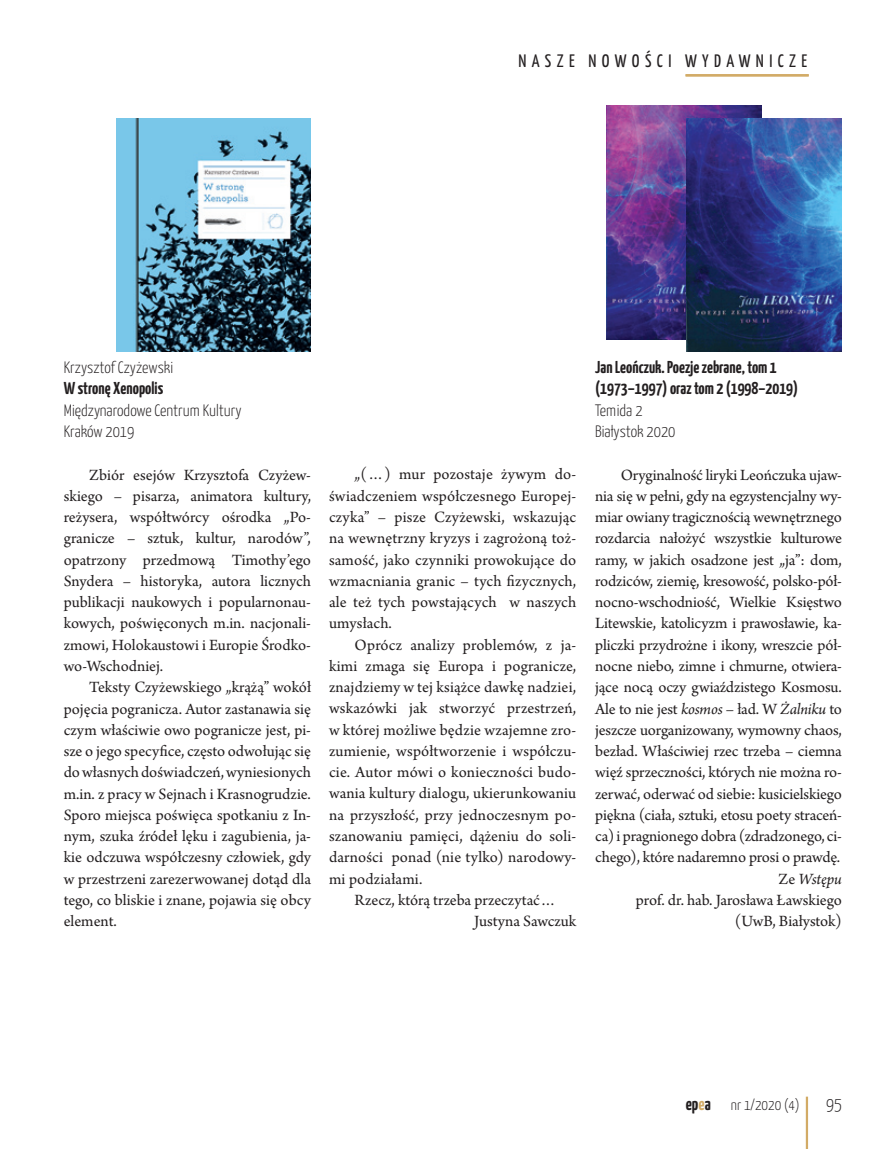
<style>
.page{position:relative;width:893px;height:1149px;background:#fff}
.page>*{position:absolute;margin:0;border:0;box-sizing:border-box;transform-origin:0 0}
.t1{font:18px "Yanone Kaffeesatz";letter-spacing:.3em;color:#231f20}
.t2{font:300 18px "Yanone Kaffeesatz";color:#231f20}
.t3{font:700 17.25px/21.3px "Yanone Kaffeesatz";color:#231f20}
.t4{font:16.5px/21.3px "Arno Pro";letter-spacing:-.01em;color:#231f20;text-align:justify}
.t5{font:300 16.5px/21.3px "Yanone Kaffeesatz";color:#231f20}
.t6{font:300 15px "Yanone Kaffeesatz";color:#231f20}
.s1{font-style:italic}
.s2{font-weight:700;font-size:18px}
.s3{font-weight:700;font-size:18px;color:#d2ab66}
</style>
<div class="page">
<hr style="left:806px;top:1096px;width:2px;height:52px;background:#d2ab66">
<hr style="left:686px;top:74px;width:123px;height:2px;background:#d2ab66">
<img style="left:117px;top:118px;width:193px;height:234px">
<img style="left:607px;top:105px;width:155px;height:234px">
<img style="left:687px;top:118px;width:155px;height:234px">
<p class="t1" style="left:518px;top:50px;width:290px">NASZE NOWOŚCI WYDAWNICZE</p>
<p class="t5" style="left:64px;top:356px;width:111px">Krzysztof Czyżewski</p>
<p class="t3" style="left:64px;top:377px;width:101px">W stronę Xenopolis</p>
<p class="t5" style="left:64px;top:399px;width:179px">Międzynarodowe Centrum Kultury<br>Kraków 2019</p>
<p class="t4" style="left:64px;top:464px;width:249px;text-indent:26px">Zbiór esejów Krzysztofa Czyżew&shy;skiego – pisarza, animatora kultury, reżysera, współtwórcy ośrodka „Po&shy;granicze – sztuk, kultur, narodów”, opatrzony przedmową Timothy’ego Snydera – historyka, autora licznych publikacji naukowych i popularnonau&shy;kowych, poświęconych m.in. nacjonali&shy;zmowi, Holokaustowi i Europie Środko&shy;wo-Wschodniej.</p>
<p class="t4" style="left:64px;top:677px;width:249px;text-indent:26px">Teksty Czyżewskiego „krążą” wokół pojęcia pogranicza. Autor zastanawia się czym właściwie owo pogranicze jest, pi&shy;sze o jego specyfice, często odwołując się do własnych doświadczeń, wyniesionych m.in. z pracy w Sejnach i Krasnogrudzie.<br>Sporo miejsca poświęca spotkaniu z In&shy;nym, szuka źródeł lęku i zagubienia, ja&shy;kie odczuwa współczesny człowiek, gdy w przestrzeni zarezerwowanej dotąd dla tego, co bliskie i znane, pojawia się obcy element.</p>
<p class="t4" style="left:329px;top:464px;width:249px;text-indent:26px">„(…) mur pozostaje żywym do&shy;świadczeniem współczesnego Europej&shy;czyka” – pisze Czyżewski, wskazując na wewnętrzny kryzys i zagrożoną toż&shy;samość, jako czynniki prowokujące do wzmacniania granic – tych fizycznych, ale też tych powstających w naszych umysłach.</p>
<p class="t4" style="left:329px;top:634px;width:249px;text-indent:26px">Oprócz analizy problemów, z ja&shy;kimi zmaga się Europa i pogranicze, znajdziemy w tej książce dawkę nadziei, wskazówki jak stworzyć przestrzeń, w której możliwe będzie wzajemne zro&shy;zumienie, współtworzenie i współczu&shy;cie. Autor mówi o konieczności budo&shy;wania kultury dialogu, ukierunkowaniu na przyszłość, przy jednoczesnym po&shy;szanowaniu pamięci, dążeniu do soli&shy;darności ponad (nie tylko) narodowy&shy;mi podziałami.</p>
<p class="t4" style="left:474px;top:889px;width:103px;text-indent:-120px">Rzecz, którą trzeba przeczytać…<br>Justyna Sawczuk</p>
<p class="t3" style="left:595px;top:356px;width:205px">Jan Leończuk. Poezje zebrane, tom 1 (1973–1997) oraz tom 2 (1998–2019)</p>
<p class="t5" style="left:595px;top:399px;width:82px">Temida 2<br>Białystok 2020</p>
<p class="t4" style="left:595px;top:464px;width:248px;text-align:right">Oryginalność liryki Leończuka ujaw-<br>nia się w pełni, gdy na egzystencjalny wy&shy;miar owiany tragicznością wewnętrznego rozdarcia nałożyć wszystkie kulturowe ramy, w jakich osadzone jest „ja”: dom, rodziców, ziemię, kresowość, polsko-pół&shy;nocno-wschodniość, Wielkie Księstwo Litewskie, katolicyzm i prawosławie, ka&shy;pliczki przydrożne i ikony, wreszcie pół&shy;nocne niebo, zimne i chmurne, otwiera&shy;jące nocą oczy gwiaździstego Kosmosu.<br>Ale to nie jest <span class="s1">kosmos</span> – ład. W <span class="s1">Żalniku</span> to jeszcze uorganizowany, wymowny chaos, bezład. Właściwiej rzec trzeba – ciemna więź sprzeczności, których nie można ro&shy;zerwać, oderwać od siebie: kusicielskiego piękna (ciała, sztuki, etosu poety straceń&shy;ca) i pragnionego dobra (zdradzonego, ci&shy;chego), które nadaremno prosi o prawdę.<br>Ze <span class="s1">Wstępu<br></span>prof. dr. hab. Jarosława Ławskiego (UwB, Białystok)</p>
<p class="t6" style="left:686px;top:1095px;width:115px"><span class="s2">ep</span><span class="s3">e</span><span class="s2">a</span> nr 1/2020 (4)</p>
<p class="t2" style="left:826px;top:1092px;width:17px">95</p>
</div>
